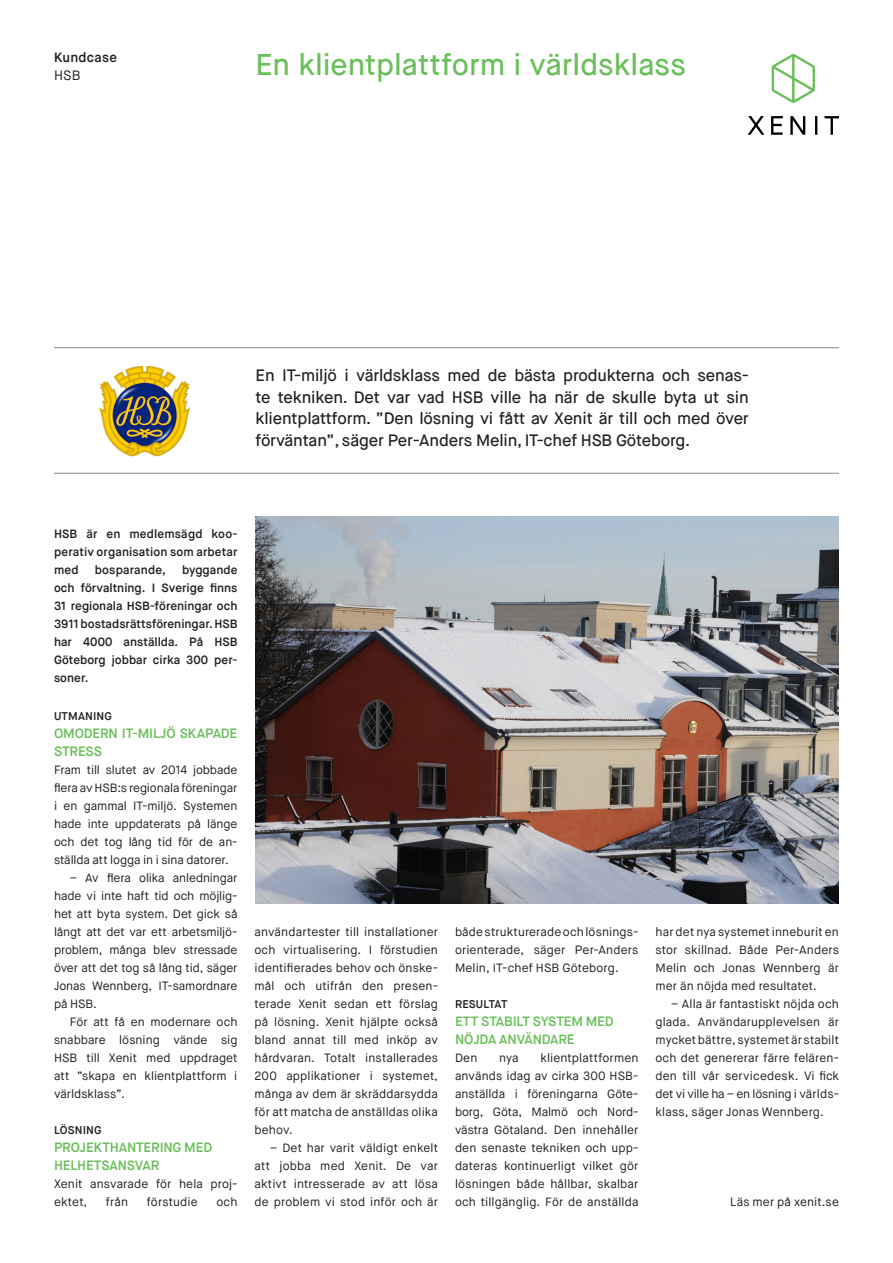
<style>
.page{position:relative;width:893px;height:1263px;background:#fff}
.page>*{position:absolute;margin:0;border:0;box-sizing:border-box;transform-origin:0 0}
.t1{font:500 30px "Maison Neue";color:#6abf5a}
.Underrubrik{font:500 16.5px/21.8px "Maison Neue";letter-spacing:-.01em;color:#231f20;text-align:justify}
.t2{font:600 13.5px/18px "Maison Neue";letter-spacing:-.01em;color:#6abf5a}
.t3{font:600 13.5px "Maison Neue";letter-spacing:.02em;color:#231f20}
.t4{font:13.5px "Maison Neue";color:#231f20}
.Bröd_marginaljustera{font:12px/18px "Maison Neue";letter-spacing:.01em;color:#231f20;text-align:justify}
.INGRESS{font:600 12px/18px "Maison Neue";letter-spacing:.01em;color:#231f20;text-align:justify}
.t5{font:600 11.25px "Maison Neue";letter-spacing:.015em;color:#231f20}
</style>
<div class="page">
<hr style="left:54px;top:473px;width:785px;height:1px;background:#231f20">
<hr style="left:54px;top:347px;width:785px;height:1px;background:#231f20">
<svg style="left:748px;top:116px;width:16px;height:19px"></svg>
<svg style="left:771px;top:116px;width:12px;height:19px"></svg>
<svg style="left:790px;top:116px;width:15px;height:19px"></svg>
<svg style="left:815px;top:116px;width:2px;height:19px"></svg>
<svg style="left:824px;top:116px;width:15px;height:19px"></svg>
<svg style="left:772px;top:54px;width:43px;height:49px"></svg>
<img style="left:256px;top:516px;width:583px;height:388px">
<img style="left:99px;top:367px;width:92px;height:90px">
<p class="t3" style="left:54px;top:49px;width:65px">Kundcase</p>
<p class="t4" style="left:54px;top:67px;width:28px">HSB</p>
<p class="t1" style="left:256px;top:46px;width:432px">En klientplattform i världsklass</p>
<p class="Underrubrik" style="left:256px;top:364px;width:495px">En IT-miljö i världsklass med de bästa produkterna och senas&shy;te tekniken. Det var vad HSB ville ha när de skulle byta ut sin klientplattform. ”Den lösning vi fått av Xenit är till och med över förväntan”, säger Per-Anders Melin, IT-chef HSB Göteborg.</p>
<p class="INGRESS" style="left:54px;top:525px;width:185px">HSB är en medlemsägd koo&shy;perativ organisation som arbetar med</p>
<p class="INGRESS" style="left:54px;top:561px;width:185px;text-indent:128px">byggande och förvaltning. I Sverige finns 31 regionala HSB-föreningar och 3911 bostadsrättsföreningar. HSB har 4000 anställda. På HSB Göteborg jobbar cirka 300 per&shy;soner.</p>
<p class="t5" style="left:54px;top:709px;width:59px">UTMANING</p>
<p class="t2" style="left:54px;top:724px;width:185px">OMODERN IT-MILJÖ SKAPADE<br>STRESS</p>
<p class="Bröd_marginaljustera" style="left:54px;top:761px;width:185px">Fram till slutet av 2014 jobbade flera av HSB:s regionala föreningar i en gammal IT-miljö. Systemen hade inte uppdaterats på länge och det tog lång tid för de an&shy;ställda att logga in i sina datorer.</p>
<p class="Bröd_marginaljustera" style="left:54px;top:869px;width:185px;text-indent:16px">– Av flera olika anledningar hade vi inte haft tid och möjlig&shy;het att byta system. Det gick så långt att det var ett arbetsmiljö&shy;problem, många blev stressade över att det tog så lång tid, säger Jonas Wennberg, IT-samordnare på HSB.</p>
<p class="Bröd_marginaljustera" style="left:54px;top:1013px;width:185px;text-indent:16px">För att få en modernare och snabbare lösning vände sig HSB till Xenit med uppdraget att ”skapa en klientplattform i världsklass”.</p>
<p class="t5" style="left:54px;top:1123px;width:49px">LÖSNING</p>
<p class="t2" style="left:54px;top:1138px;width:160px">PROJEKTHANTERING MED</p>
<p class="t2" style="left:54px;top:1156px;width:107px">HELHETSANSVAR</p>
<p class="Bröd_marginaljustera" style="left:54px;top:1175px;width:185px">Xenit ansvarade för hela proj&shy;ektet,</p>
<p class="INGRESS" style="left:95px;top:561px;width:72px">bosparande,</p>
<p class="Bröd_marginaljustera" style="left:106px;top:1193px;width:24px">från</p>
<p class="Bröd_marginaljustera" style="left:147px;top:1193px;width:52px">förstudie</p>
<p class="Bröd_marginaljustera" style="left:216px;top:1193px;width:23px">och</p>
<p class="Bröd_marginaljustera" style="left:254px;top:923px;width:185px">användartester till installationer och virtualisering. I förstudien identifierades behov och önske&shy;mål och utifrån den presen&shy;terade Xenit sedan ett förslag på lösning. Xenit hjälpte också bland annat till med inköp av hårdvaran. Totalt installerades 200 applikationer i systemet, många av dem är skräddarsydda för att matcha de anställdas olika behov.</p>
<p class="Bröd_marginaljustera" style="left:254px;top:1139px;width:185px;text-indent:16px">– Det har varit väldigt enkelt att jobba med Xenit. De var aktivt intresserade av att lösa de problem vi stod inför och är</p>
<p class="Bröd_marginaljustera" style="left:455px;top:923px;width:185px">både strukturerade och lösnings&shy;orienterade, säger Per-Anders Melin, IT-chef HSB Göteborg.</p>
<p class="t5" style="left:455px;top:997px;width:54px">RESULTAT</p>
<p class="t2" style="left:455px;top:1012px;width:160px">ETT STABILT SYSTEM MED</p>
<p class="t2" style="left:455px;top:1030px;width:121px">NÖJDA ANVÄNDARE</p>
<p class="Bröd_marginaljustera" style="left:455px;top:1049px;width:24px">Den</p>
<p class="Bröd_marginaljustera" style="left:499px;top:1049px;width:21px">nya</p>
<p class="Bröd_marginaljustera" style="left:455px;top:1049px;width:185px;text-indent:85px">klientplattformen används idag av cirka 300 HSB&shy;anställda i föreningarna Göte&shy;borg, Göta, Malmö och Nord&shy;västra Götaland. Den innehåller den senaste tekniken och upp&shy;dateras kontinuerligt vilket gör lösningen både hållbar, skalbar och tillgänglig. För de anställda</p>
<p class="Bröd_marginaljustera" style="left:655px;top:923px;width:185px">har det nya systemet inneburit en stor skillnad. Både Per-Anders Melin och Jonas Wennberg är mer än nöjda med resultatet.</p>
<p class="Bröd_marginaljustera" style="left:655px;top:995px;width:185px;text-indent:16px">– Alla är fantastiskt nöjda och glada. Användarupplevelsen är mycket bättre, systemet är stabilt och det genererar färre felären&shy;den till vår servicedesk. Vi fick det vi ville ha – en lösning i världs&shy;klass, säger Jonas Wennberg.</p>
<p class="Bröd_marginaljustera" style="left:730px;top:1193px;width:110px">Läs mer på xenit.se</p>
</div>
